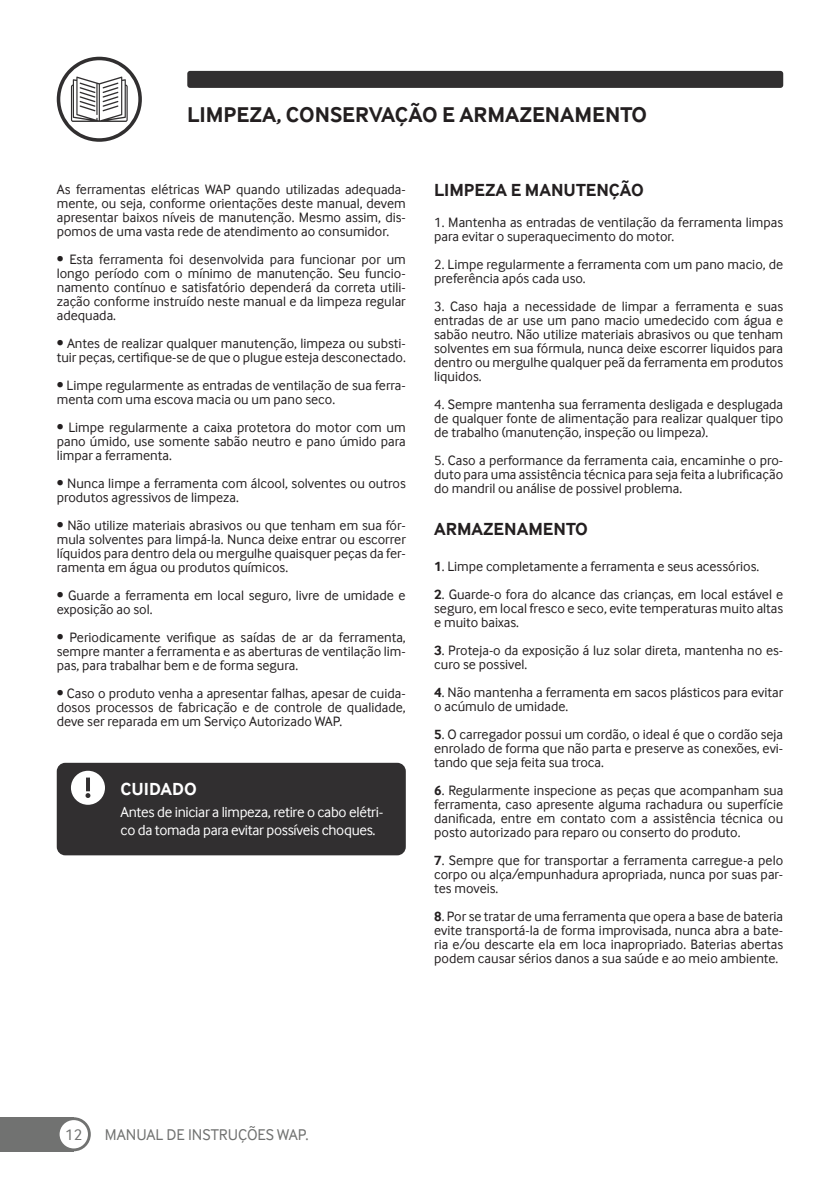
<style>
.page{position:relative;width:840px;height:1191px;background:#fff}
.page>*{position:absolute;margin:0;border:0;box-sizing:border-box;transform-origin:0 0}
.t1{font:700 22px "Inter Face";color:#231f20}
.t2{font:700 18px "Inter Face";color:#231f20}
.t3{font:700 18px "Inter Face";color:#fff}
.t4{font:16px "Inter Face";color:#717271}
.t5{font:15px/18px "Inter Face";letter-spacing:-.02em;color:#fff}
.t6{font:14px/14px "Inter Face";color:#231f20;text-align:justify}
.s1{font-weight:700}
</style>
<div class="page">
<div style="left:0;top:1117px;width:74px;height:34px;background:#717271"></div>
<svg style="left:57px;top:1117px;width:34px;height:34px"></svg>
<div style="left:60px;top:1120px;width:28px;height:28px;background:#fff;border-radius:50%"></div>
<div style="left:187px;top:71px;width:595px;height:17px;background:#312f30;border-radius:3px"></div>
<svg style="left:57px;top:57px;width:85px;height:85px"></svg>
<div style="left:60px;top:60px;width:78px;height:78px;background:#fff;border-radius:50%"></div>
<svg style="left:71px;top:77px;width:57px;height:45px"></svg>
<div style="left:57px;top:763px;width:348px;height:92px;background:#312f30;border-radius:9px"></div>
<div style="left:71px;top:770px;width:34px;height:34px;background:#fff;border-radius:50%"></div>
<svg style="left:85px;top:777px;width:5px;height:21px"></svg>
<h1 class="t1" style="left:187px;top:102px;width:461px">LIMPEZA, CONSERVAÇÃO E ARMAZENAMENTO</h1>
<p class="t6" style="left:57px;top:182px;width:350px">As ferramentas elétricas WAP quando utilizadas adequada&shy;mente, ou seja, conforme orientações deste manual, devem apresentar baixos níveis de manutenção. Mesmo assim, dis&shy;pomos de uma vasta rede de atendimento ao consumidor.</p>
<p class="t6" style="left:57px;top:252px;width:350px">• Esta ferramenta foi desenvolvida para funcionar por um longo período com o mínimo de manutenção. Seu funcio&shy;namento contínuo e satisfatório dependerá da correta utili&shy;zação conforme instruído neste manual e da limpeza regular adequada.</p>
<p class="t6" style="left:57px;top:336px;width:350px">• Antes de realizar qualquer manutenção, limpeza ou substi&shy;tuir peças, certifique-se de que o plugue esteja desconectado.</p>
<p class="t6" style="left:57px;top:378px;width:350px">• Limpe regularmente as entradas de ventilação de sua ferra&shy;menta com uma escova macia ou um pano seco.</p>
<p class="t6" style="left:57px;top:420px;width:350px">• Limpe regularmente a caixa protetora do motor com um pano úmido, use somente sabão neutro e pano úmido para limpar a ferramenta.</p>
<p class="t6" style="left:57px;top:476px;width:350px">• Nunca limpe a ferramenta com álcool, solventes ou outros produtos agressivos de limpeza.</p>
<p class="t6" style="left:57px;top:518px;width:350px">• Não utilize materiais abrasivos ou que tenham em sua fór&shy;mula solventes para limpá-la. Nunca deixe entrar ou escorrer líquidos para dentro dela ou mergulhe quaisquer peças da fer&shy;ramenta em água ou produtos químicos.</p>
<p class="t6" style="left:57px;top:588px;width:350px">• Guarde a ferramenta em local seguro, livre de umidade e exposição ao sol.</p>
<p class="t6" style="left:57px;top:630px;width:350px">• Periodicamente verifique as saídas de ar da ferramenta, sempre manter a ferramenta e as aberturas de ventilação lim&shy;pas, para trabalhar bem e de forma segura.</p>
<p class="t6" style="left:57px;top:686px;width:350px">• Caso o produto venha a apresentar falhas, apesar de cuida&shy;dosos processos de fabricação e de controle de qualidade, deve ser reparada em um Serviço Autorizado WAP.</p>
<p class="t3" style="left:120px;top:778px;width:78px">CUIDADO</p>
<p class="t5" style="left:120px;top:803px;width:264px">Antes de iniciar a limpeza, retire o cabo elétri&shy;co da tomada para evitar possíveis choques.</p>
<p class="t2" style="left:434px;top:180px;width:211px">LIMPEZA E MANUTENÇÃO</p>
<p class="t6" style="left:434px;top:215px;width:350px">1. Mantenha as entradas de ventilação da ferramenta limpas para evitar o superaquecimento do motor.</p>
<p class="t6" style="left:434px;top:257px;width:350px">2. Limpe regularmente a ferramenta com um pano macio, de preferência após cada uso.</p>
<p class="t6" style="left:434px;top:299px;width:350px">3. Caso haja a necessidade de limpar a ferramenta e suas entradas de ar use um pano macio umedecido com água e sabão neutro. Não utilize materiais abrasivos ou que tenham solventes em sua fórmula, nunca deixe escorrer liquidos para dentro ou mergulhe qualquer peã da ferramenta em produtos liquidos.</p>
<p class="t6" style="left:434px;top:397px;width:350px">4. Sempre mantenha sua ferramenta desligada e desplugada de qualquer fonte de alimentação para realizar qualquer tipo de trabalho (manutenção, inspeção ou limpeza).</p>
<p class="t6" style="left:434px;top:453px;width:350px">5. Caso a performance da ferramenta caia, encaminhe o pro&shy;duto para uma assistência técnica para seja feita a lubrificação do mandril ou análise de possivel problema.</p>
<p class="t2" style="left:434px;top:519px;width:155px">ARMAZENAMENTO</p>
<p class="t6" style="left:434px;top:559px;width:326px"><span class="s1">1</span>. Limpe completamente a ferramenta e seus acessórios.</p>
<p class="t6" style="left:434px;top:587px;width:350px"><span class="s1">2</span>. Guarde-o fora do alcance das crianças, em local estável e seguro, em local fresco e seco, evite temperaturas muito altas e muito baixas.</p>
<p class="t6" style="left:434px;top:643px;width:350px"><span class="s1">3</span>. Proteja-o da exposição á luz solar direta, mantenha no es&shy;curo se possivel.</p>
<p class="t6" style="left:434px;top:685px;width:350px"><span class="s1">4</span>. Não mantenha a ferramenta em sacos plásticos para evitar o acúmulo de umidade.</p>
<p class="t6" style="left:434px;top:727px;width:350px"><span class="s1">5</span>. O carregador possui um cordão, o ideal é que o cordão seja enrolado de forma que não parta e preserve as conexões, evi&shy;tando que seja feita sua troca.</p>
<p class="t6" style="left:434px;top:783px;width:350px"><span class="s1">6</span>. Regularmente inspecione as peças que acompanham sua ferramenta, caso apresente alguma rachadura ou superfície danificada, entre em contato com a assistência técnica ou posto autorizado para reparo ou conserto do produto.</p>
<p class="t6" style="left:434px;top:853px;width:350px"><span class="s1">7</span>. Sempre que for transportar a ferramenta carregue-a pelo corpo ou alça/empunhadura apropriada, nunca por suas par&shy;tes moveis.</p>
<p class="t6" style="left:434px;top:909px;width:350px"><span class="s1">8</span>. Por se tratar de uma ferramenta que opera a base de bateria evite transportá-la de forma improvisada, nunca abra a bate&shy;ria e/ou descarte ela em loca inapropriado. Baterias abertas podem causar sérios danos a sua saúde e ao meio ambiente.</p>
<p class="t4" style="left:65px;top:1125px;width:19px">12</p>
<p class="t4" style="left:105px;top:1125px;width:205px">MANUAL DE INSTRUÇÕES WAP.</p>
</div>
